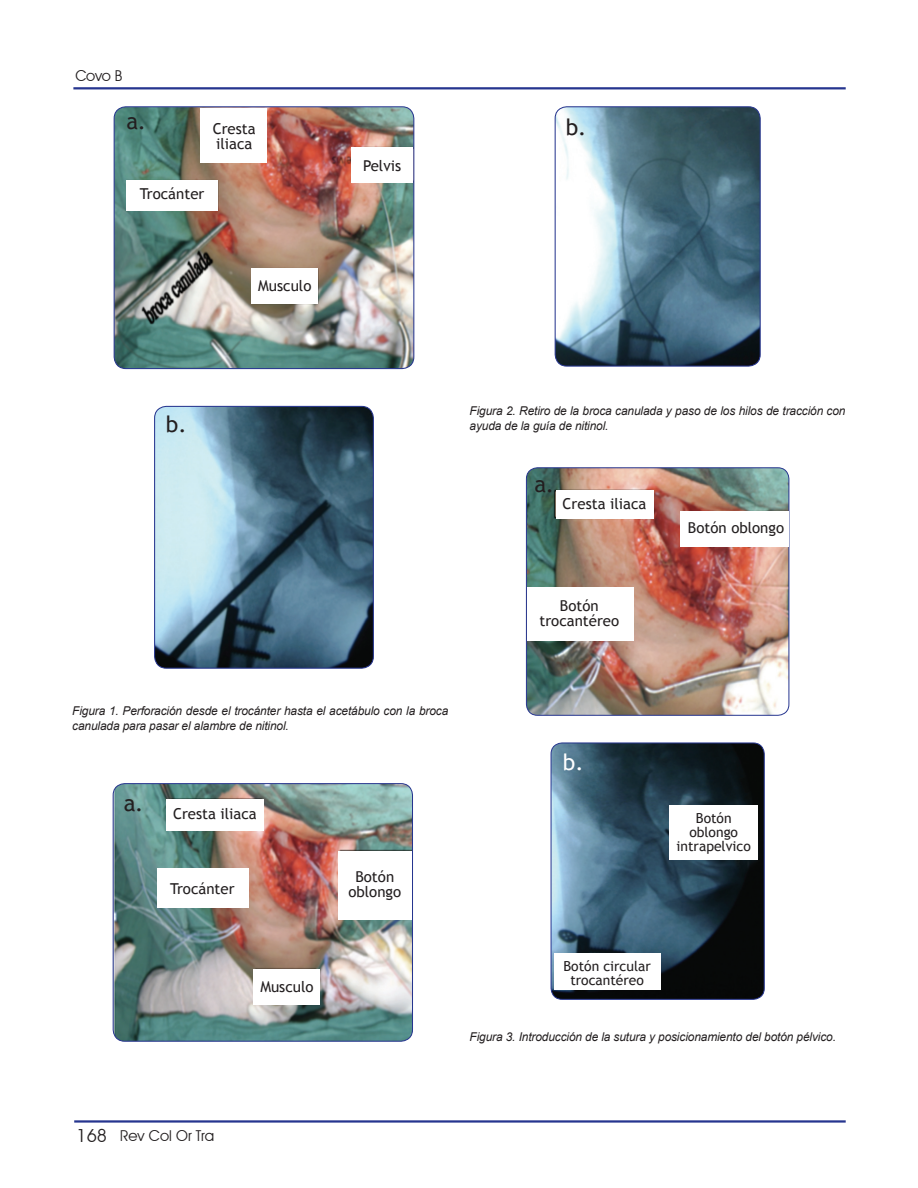
<style>
.page{position:relative;width:918px;height:1188px;background:#fff}
.page>*{position:absolute;margin:0;border:0;box-sizing:border-box;transform-origin:0 0}
.ABSTRACT{font:22.5px "Trebuchet MS";color:#231f20}
.ABSTRACT-2{font:22.5px "Trebuchet MS";color:#fff}
.ABSTRACT-3{font:15px/15px "Trebuchet MS";color:#231f20;text-align:center}
.t1{font:15px "Avant Garde IT Cby BT";letter-spacing:-.01em;color:#231f20}
.ABSTRACT-4{font:13.8px "Trebuchet MS";color:#231f20}
.PIEDEFOTO{font:italic 12.15px/15px "Arial";letter-spacing:-.01em;color:#231f20}
.s1{font-size:18px}
</style>
<div class="page">
<hr style="left:74px;top:1120px;width:772px;height:3px;background:#26358f">
<hr style="left:73px;top:87px;width:773px;height:2px;background:#26358f">
<img style="left:114px;top:107px;width:300px;height:262px">
<div style="left:114px;top:106px;width:300px;height:263px;border:1px solid #26358f;border-radius:12px"></div>
<img style="left:155px;top:406px;width:218px;height:261px">
<div style="left:154px;top:406px;width:220px;height:263px;border:1px solid #26358f;border-radius:12px"></div>
<img style="left:113px;top:784px;width:300px;height:257px">
<div style="left:113px;top:783px;width:300px;height:259px;border:1px solid #26358f;border-radius:12px"></div>
<img style="left:555px;top:107px;width:204px;height:259px">
<div style="left:555px;top:106px;width:206px;height:261px;border:1px solid #26358f;border-radius:12px"></div>
<img style="left:526px;top:468px;width:263px;height:247px">
<div style="left:526px;top:467px;width:263px;height:249px;border:1px solid #26358f;border-radius:11px"></div>
<img style="left:551px;top:743px;width:213px;height:256px">
<div style="left:551px;top:742px;width:214px;height:258px;border:1px solid #26358f;border-radius:11px"></div>
<div style="left:200px;top:108px;width:67px;height:55px;background:#fff"></div>
<div style="left:556px;top:490px;width:97px;height:29px;background:#fff"></div>
<div style="left:166px;top:799px;width:98px;height:32px;background:#fff"></div>
<div style="left:680px;top:511px;width:109px;height:36px;background:#fff"></div>
<div style="left:338px;top:851px;width:74px;height:69px;background:#fff"></div>
<div style="left:527px;top:587px;width:106px;height:54px;background:#fff"></div>
<div style="left:127px;top:180px;width:91px;height:30px;background:#fff"></div>
<div style="left:157px;top:868px;width:91px;height:39px;background:#fff"></div>
<div style="left:352px;top:148px;width:61px;height:35px;background:#fff"></div>
<div style="left:252px;top:268px;width:66px;height:35px;background:#fff"></div>
<div style="left:254px;top:969px;width:66px;height:36px;background:#fff"></div>
<div style="left:669px;top:805px;width:89px;height:54px;background:#fff"></div>
<div style="left:555px;top:954px;width:106px;height:36px;background:#fff"></div>
<p class="t1" style="left:75px;top:66px;width:48px">Covo B</p>
<p class="ABSTRACT" style="left:126px;top:108px;width:21px">a.</p>
<p class="ABSTRACT-3" style="left:213px;top:121px;width:44px">Cresta</p>
<p class="ABSTRACT-3" style="left:216px;top:136px;width:38px">iliaca</p>
<p class="ABSTRACT-3" style="left:140px;top:187px;width:66px">Trocánter</p>
<p class="ABSTRACT-3" style="left:258px;top:278px;width:55px">Musculo</p>
<p class="ABSTRACT-3" style="left:363px;top:158px;width:40px">Pelvis</p>
<p class="ABSTRACT" style="left:566px;top:114px;width:22px">b.</p>
<p class="ABSTRACT" style="left:166px;top:411px;width:22px">b.</p>
<p class="PIEDEFOTO" style="left:470px;top:403px;width:377px">Figura 2. Retiro de la broca canulada y paso de los hilos de tracción con ayuda de la guía de nitinol.</p>
<p class="ABSTRACT" style="left:535px;top:471px;width:21px">a.</p>
<p class="ABSTRACT-3" style="left:563px;top:497px;width:85px">Cresta iliaca</p>
<p class="ABSTRACT-3" style="left:540px;top:598px;width:81px">Botón trocantéreo</p>
<p class="ABSTRACT-3" style="left:688px;top:521px;width:98px">Botón oblongo</p>
<p class="PIEDEFOTO" style="left:72px;top:704px;width:378px">Figura 1. Perforación desde el trocánter hasta el acetábulo con la broca canulada para pasar el alambre de nitinol.</p>
<p class="ABSTRACT" style="left:124px;top:790px;width:21px">a.</p>
<p class="ABSTRACT-3" style="left:173px;top:807px;width:85px">Cresta iliaca</p>
<p class="ABSTRACT-3" style="left:170px;top:881px;width:66px">Trocánter</p>
<p class="ABSTRACT-3" style="left:348px;top:869px;width:54px">Botón oblongo</p>
<p class="ABSTRACT-2" style="left:563px;top:748px;width:22px">b.</p>
<p class="ABSTRACT-4" style="left:696px;top:810px;width:37px">Botón</p>
<p class="ABSTRACT-4" style="left:689px;top:824px;width:50px">oblongo</p>
<p class="ABSTRACT-4" style="left:677px;top:838px;width:76px">intrapelvico</p>
<p class="ABSTRACT-3" style="left:260px;top:980px;width:55px">Musculo</p>
<p class="ABSTRACT-4" style="left:563px;top:958px;width:89px">Botón circular</p>
<p class="ABSTRACT-4" style="left:570px;top:972px;width:75px">trocantéreo</p>
<p class="PIEDEFOTO" style="left:470px;top:1029px;width:368px">Figura 3. Introducción de la sutura y posicionamiento del botón pélvico.</p>
<p class="t1" style="left:77px;top:1127px;width:139px"><span class="s1">168</span> Rev Col Or Tra</p>
</div>
